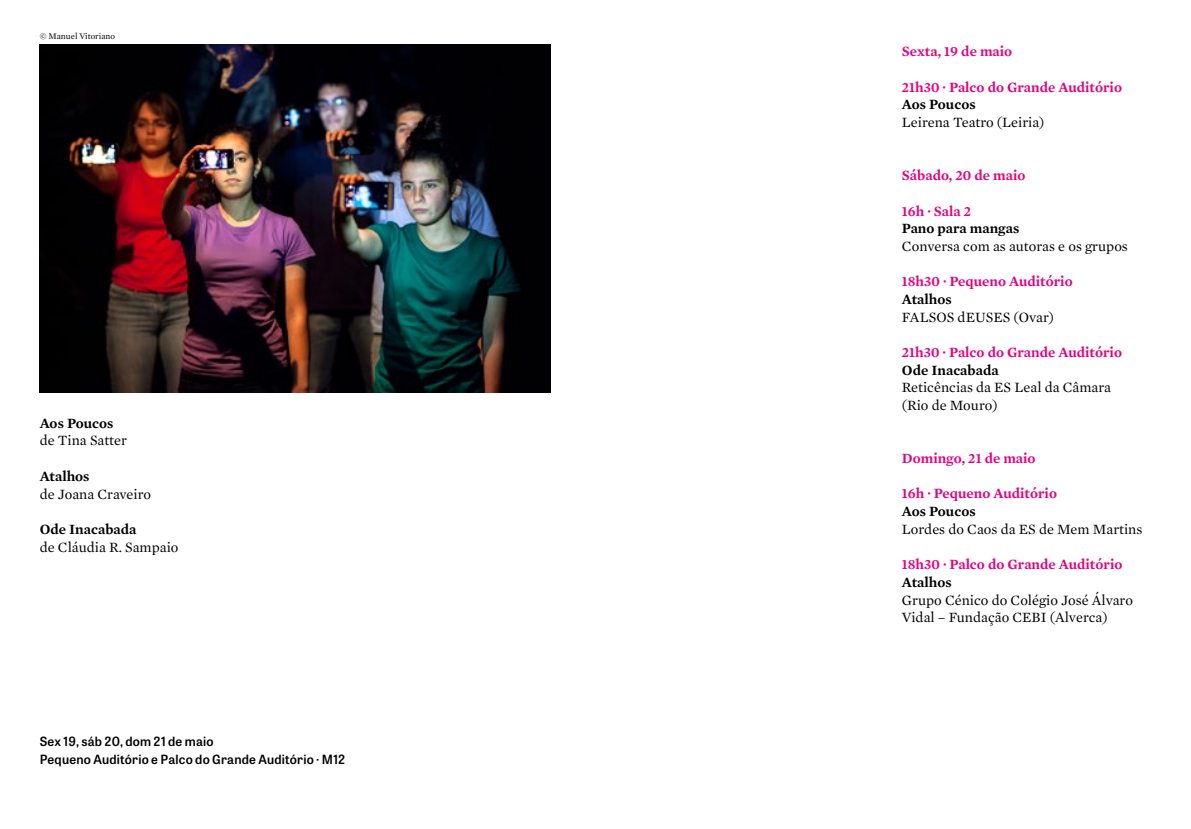
<style>
.page{position:relative;width:1191px;height:829px;background:#fff}
.page>*{position:absolute;margin:0;border:0;box-sizing:border-box;transform-origin:0 0}
.t1{font:14.35px/17.7px "Mercury Text G1";color:#000}
.t2{font:600 14.35px "Mercury Text G1";color:#e6007d}
.t3{font:600 14.35px "Mercury Text G1";color:#000}
.t4{font:600 12.6px/17.7px "Tablet Gothic";letter-spacing:.02em;color:#000}
.t5{font:8.75px "Mercury Text G1";color:#000}
</style>
<div class="page">
<img style="left:40px;top:45px;width:511px;height:347px">
<p class="t5" style="left:40px;top:30px;width:77px">© Manuel Vitoriano</p>
<p class="t3" style="left:40px;top:412px;width:75px">Aos Poucos</p>
<p class="t1" style="left:40px;top:431px;width:89px">de Tina Satter</p>
<p class="t3" style="left:40px;top:465px;width:51px">Atalhos</p>
<p class="t1" style="left:40px;top:484px;width:113px">de Joana Craveiro</p>
<p class="t3" style="left:40px;top:518px;width:98px">Ode Inacabada</p>
<p class="t1" style="left:40px;top:537px;width:140px">de Cláudia R. Sampaio</p>
<p class="t4" style="left:40px;top:732px;width:307px">Sex 19, sáb 20, dom 21 de maio<br>Pequeno Auditório e Palco do Grande Auditório · M12</p>
<p class="t2" style="left:902px;top:41px;width:112px">Sexta, 19 de maio</p>
<p class="t2" style="left:902px;top:76px;width:222px">21h30 · Palco do Grande Auditório</p>
<p class="t3" style="left:902px;top:94px;width:75px">Aos Poucos</p>
<p class="t1" style="left:902px;top:113px;width:144px">Leirena Teatro (Leiria)</p>
<p class="t2" style="left:902px;top:165px;width:125px">Sábado, 20 de maio</p>
<p class="t2" style="left:902px;top:200px;width:71px">16h · Sala 2</p>
<p class="t3" style="left:902px;top:218px;width:119px">Pano para mangas</p>
<p class="t1" style="left:902px;top:236px;width:227px">Conversa com as autoras e os grupos</p>
<p class="t2" style="left:902px;top:271px;width:172px">18h30 · Pequeno Auditório</p>
<p class="t3" style="left:902px;top:288px;width:51px">Atalhos</p>
<p class="t1" style="left:902px;top:307px;width:154px">FALSOS dEUSES (Ovar)</p>
<p class="t2" style="left:902px;top:341px;width:222px">21h30 · Palco do Grande Auditório</p>
<p class="t3" style="left:902px;top:359px;width:98px">Ode Inacabada</p>
<p class="t1" style="left:902px;top:378px;width:211px">Reticências da ES Leal da Câmara (Rio de Mouro)</p>
<p class="t2" style="left:902px;top:447px;width:135px">Domingo, 21 de maio</p>
<p class="t2" style="left:902px;top:483px;width:157px">16h · Pequeno Auditório</p>
<p class="t3" style="left:902px;top:500px;width:75px">Aos Poucos</p>
<p class="t1" style="left:902px;top:519px;width:242px">Lordes do Caos da ES de Mem Martins</p>
<p class="t2" style="left:902px;top:553px;width:222px">18h30 · Palco do Grande Auditório</p>
<p class="t3" style="left:902px;top:571px;width:51px">Atalhos</p>
<p class="t1" style="left:902px;top:590px;width:232px">Grupo Cénico do Colégio José Álvaro<br>Vidal – Fundação CEBI (Alverca)</p>
</div>
